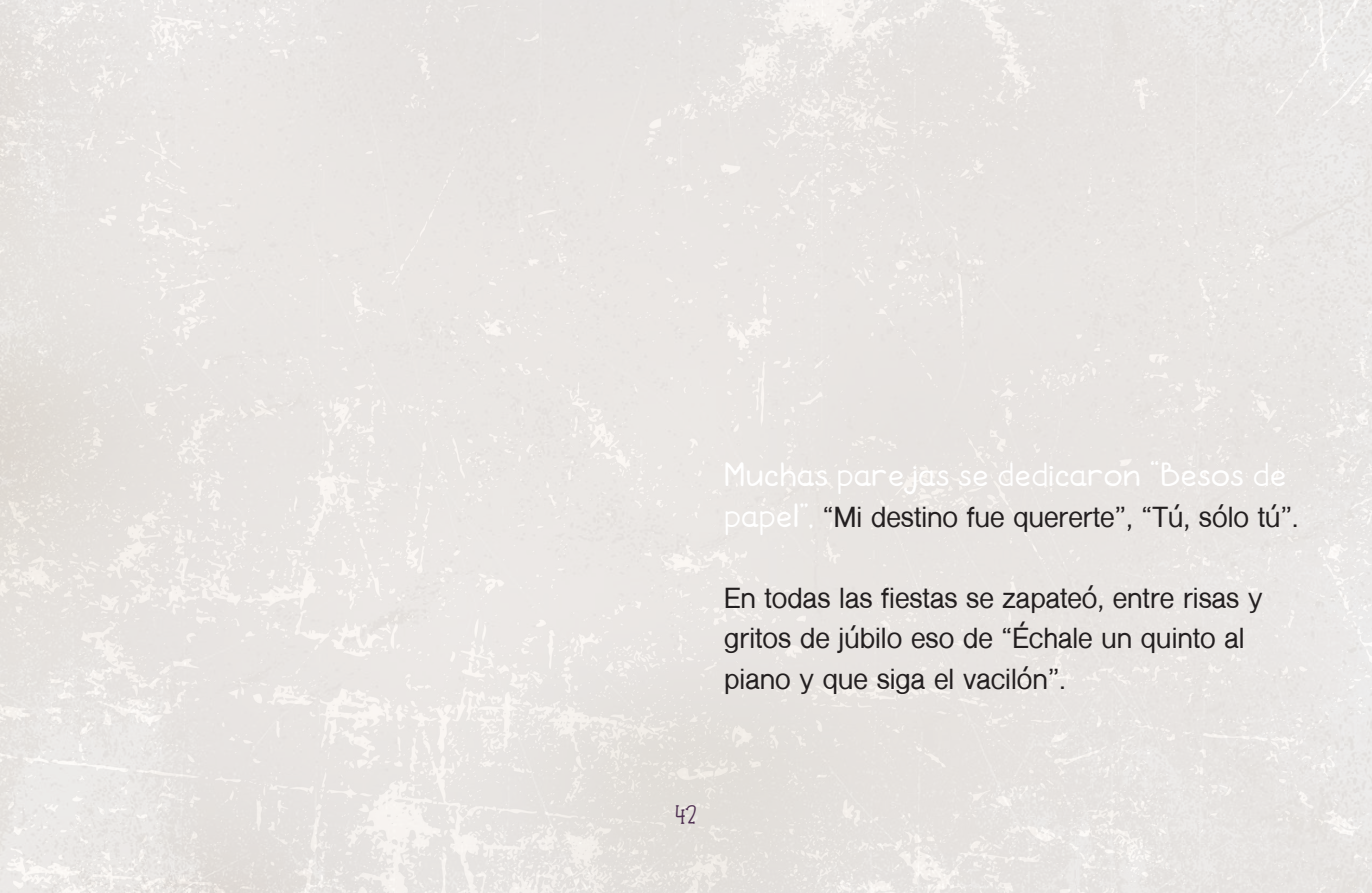
<style>
.page{position:relative;width:1372px;height:893px;background:#fff}
.page>*{position:absolute;margin:0;border:0;box-sizing:border-box;transform-origin:0 0}
.t1{font:33.75px "Bubble Double light";color:#fff}
.t2{font:700 27px/40.5px "Shree Dev 0714";color:#231f20}
.t3{font:27px "Balloon Bash";color:#4d2d50}
.s1{font-family:"Bubble Double light";font-weight:400;font-size:33.75px;color:#fff}
</style>
<div class="page">
<img style="left:0;top:0;width:1371px;height:893px">
<p class="t1" style="left:724px;top:457px;width:563px">Muchas parejas se dedicaron “Besos de</p>
<p class="t2" style="left:724px;top:497px;width:575px"><span class="s1">papel”,</span> “Mi destino fue quererte”, “Tú, sólo tú”.</p>
<p class="t2" style="left:724px;top:578px;width:540px">En todas las fiestas se zapateó, entre risas y gritos de júbilo eso de “Échale un quinto al piano y que siga el vacilón”.</p>
<p class="t3" style="left:675px;top:800px;width:22px">42</p>
</div>
